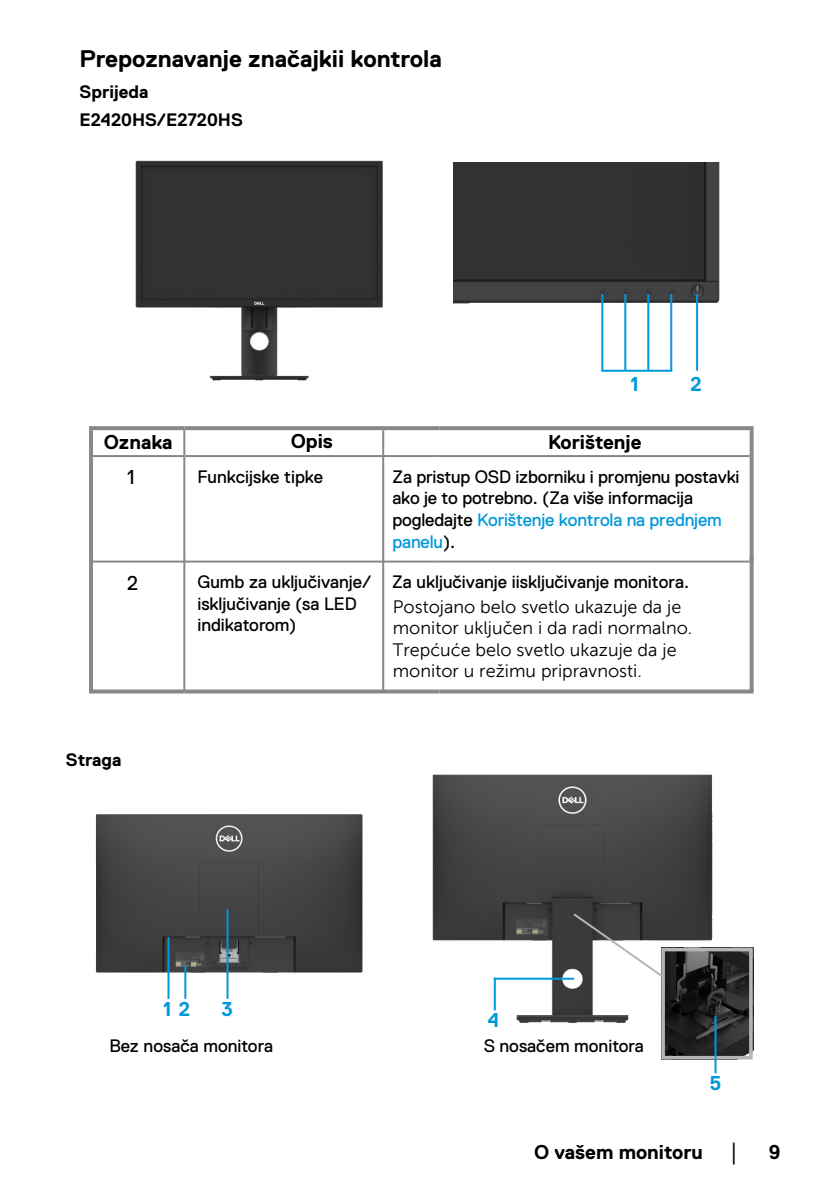
<style>
.page{position:relative;width:840px;height:1191px;background:#fff}
.page>*{position:absolute;margin:0;border:0;box-sizing:border-box;transform-origin:0 0}
.t1{font:700 24px "Dell Replica";color:#000}
.t2{font:700 20px "Dell Replica";color:#000}
.t3{font:700 20px "Dell Replica";color:#0098d9}
.t4{font:20px "Dell Replica";color:#000}
.t5{font:18px/21.6px "Dell Replica";letter-spacing:-.01em;color:#000}
.t6{font:18px/21.6px "Museo Sans 300";color:#000}
.t7{font:700 18px/28px "Dell Replica";color:#000}
.t8{font:18px "Arial";color:#000}
.s1{color:#0098d9}
</style>
<div class="page">
<img style="left:432px;top:774px;width:281px;height:249px">
<img style="left:453px;top:162px;width:267px;height:149px">
<hr style="left:601px;top:294px;width:2px;height:77px;background:#0098d9">
<hr style="left:624px;top:294px;width:2px;height:77px;background:#0098d9">
<hr style="left:647px;top:294px;width:2px;height:77px;background:#0098d9">
<hr style="left:670px;top:294px;width:2px;height:77px;background:#0098d9">
<hr style="left:695px;top:294px;width:2px;height:77px;background:#0098d9">
<hr style="left:601px;top:370px;width:71px;height:2px;background:#0098d9">
<img style="left:660px;top:952px;width:87px;height:102px">
<div style="left:661px;top:947px;width:91px;height:112px;border:4px solid #b4b5b6"></div>
<img style="left:95px;top:814px;width:268px;height:167px">
<hr style="left:493px;top:977px;width:2px;height:33px;background:#0098d9">
<hr style="left:714px;top:1015px;width:2px;height:58px;background:#0098d9">
<hr style="left:493px;top:977px;width:80px;height:2px;background:#0098d9">
<hr style="left:167px;top:937px;width:2px;height:61px;background:#0098d9">
<hr style="left:226px;top:909px;width:2px;height:89px;background:#0098d9">
<hr style="left:184px;top:966px;width:2px;height:32px;background:#0098d9">
<svg style="left:571px;top:911px;width:95px;height:69px"></svg>
<img style="left:135px;top:160px;width:248px;height:221px">
<svg style="left:93px;top:430px;width:656px;height:215px"></svg>
<svg style="left:89px;top:426px;width:95px;height:4px"></svg>
<hr style="left:89px;top:430px;width:4px;height:26px;background:#888">
<svg style="left:184px;top:426px;width:255px;height:4px"></svg>
<svg style="left:439px;top:426px;width:314px;height:4px"></svg>
<svg style="left:749px;top:430px;width:4px;height:26px"></svg>
<hr style="left:89px;top:456px;width:4px;height:105px;background:#888">
<svg style="left:749px;top:456px;width:4px;height:101px"></svg>
<div style="left:88px;top:557px;width:5px;height:134px;background:#888"></div>
<svg style="left:748px;top:557px;width:5px;height:132px"></svg>
<svg style="left:89px;top:689px;width:95px;height:4px"></svg>
<svg style="left:184px;top:689px;width:255px;height:4px"></svg>
<svg style="left:439px;top:689px;width:314px;height:4px"></svg>
<hr style="left:183px;top:430px;width:2px;height:25px;background:#888">
<hr style="left:382px;top:430px;width:2px;height:25px;background:#888">
<hr style="left:93px;top:455px;width:91px;height:2px;background:#888">
<hr style="left:184px;top:455px;width:255px;height:2px;background:#888">
<hr style="left:183px;top:457px;width:2px;height:103px;background:#888">
<hr style="left:439px;top:455px;width:310px;height:2px;background:#888">
<hr style="left:382px;top:457px;width:2px;height:103px;background:#888">
<hr style="left:93px;top:560px;width:91px;height:2px;background:#888">
<hr style="left:184px;top:560px;width:255px;height:2px;background:#888">
<hr style="left:183px;top:559px;width:2px;height:132px;background:#888">
<hr style="left:439px;top:560px;width:310px;height:2px;background:#888">
<hr style="left:382px;top:559px;width:2px;height:132px;background:#888">
<h1 class="t1" style="left:80px;top:46px;width:363px">Prepoznavanje značajkii kontrola</h1>
<p class="t7" style="left:80px;top:78px;width:165px">Sprijeda<br>E2420HS/E2720HS</p>
<p class="t3" style="left:630px;top:373px;width:10px">1</p>
<p class="t3" style="left:690px;top:373px;width:13px">2</p>
<p class="t2" style="left:104px;top:431px;width:70px">Oznaka</p>
<p class="t2" style="left:290px;top:430px;width:44px">Opis</p>
<p class="t2" style="left:548px;top:431px;width:95px">Korištenje</p>
<p class="t4" style="left:127px;top:466px;width:9px">1</p>
<p class="t5" style="left:197px;top:466px;width:127px">Funkcijske tipke</p>
<p class="t5" style="left:392px;top:466px;width:348px">Za pristup OSD izborniku i promjenu postavki ako je to potrebno. (Za više informacija pogledajte <span class="s1">Korištenje kontrola na prednjem panelu</span>).</p>
<p class="t4" style="left:127px;top:572px;width:13px">2</p>
<p class="t5" style="left:197px;top:571px;width:175px">Gumb za uključivanje/ isključivanje (sa LED indikatorom)</p>
<p class="t5" style="left:392px;top:571px;width:298px">Za uključivanje iisključivanje monitora.</p>
<p class="t6" style="left:392px;top:595px;width:301px">Postojano belo svetlo ukazuje da je monitor uključen i da radi normalno.<br>Trepćuće belo svetlo ukazuje da je monitor u režimu pripravnosti.</p>
<p class="t7" style="left:66px;top:745px;width:57px">Straga</p>
<p class="t3" style="left:163px;top:997px;width:28px">1 2</p>
<p class="t3" style="left:221px;top:997px;width:13px">3</p>
<p class="t3" style="left:487px;top:1009px;width:13px">4</p>
<p class="t5" style="left:109px;top:1035px;width:165px">Bez nosača monitora</p>
<p class="t5" style="left:483px;top:1035px;width:162px">S nosačem monitora</p>
<p class="t3" style="left:709px;top:1072px;width:13px">5</p>
<p class="t2" style="left:534px;top:1141px;width:170px">O vašem monitoru</p>
<p class="t8" style="left:728px;top:1140px;width:13px">│</p>
<p class="t2" style="left:768px;top:1141px;width:13px">9</p>
</div>
